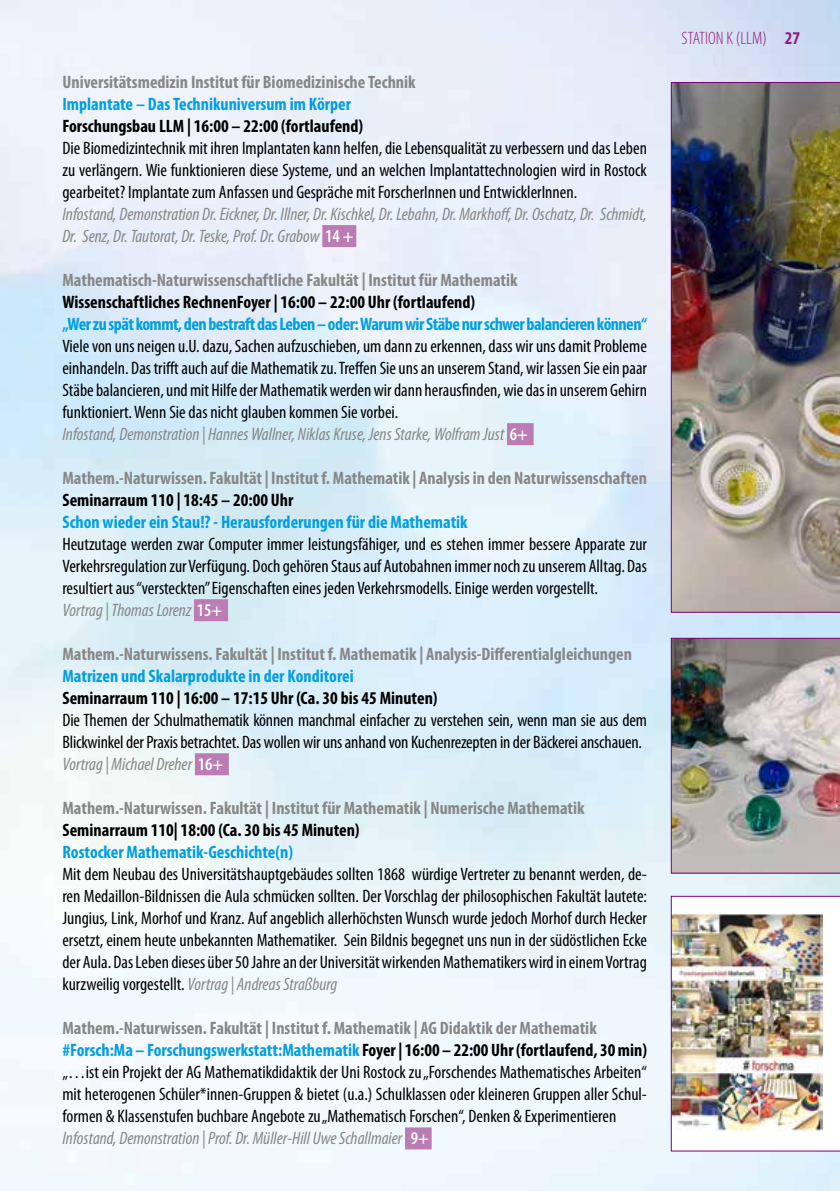
<style>
.page{position:relative;width:840px;height:1191px;background:#fff}
.page>*{position:absolute;margin:0;border:0;box-sizing:border-box;transform-origin:0 0}
.t1{font:condensed 18px/22px "Myriad Pro";color:#000}
.t2{font:700 condensed 18px "Myriad Pro";color:#878787}
.t3{font:700 condensed 18px "Myriad Pro";color:#000}
.t4{font:700 condensed 18px "Myriad Pro";color:#009fe3}
.t5{font:italic condensed 18px/22px "Myriad Pro";color:#878787}
.t6{font:700 condensed 18px "Myriad Pro";letter-spacing:-.03em;color:#009fe3}
.t7{font:300 condensed 18px "Myriad Pro";color:#951b81}
.s1{font-weight:600;font-style:normal;color:#fff}
.s2{font-style:italic;color:#878787}
.s3{font-weight:600;color:#fff}
.s4{font-weight:700;color:#878787}
.s5{font-weight:700;color:#009fe3}
.s6{font-weight:700}
</style>
<div class="page">
<img style="left:0;top:0;width:839px;height:1191px">
<div style="left:322px;top:225px;width:34px;height:22px;background:#bb7cb3"></div>
<div style="left:506px;top:423px;width:27px;height:22px;background:#bb7cb3"></div>
<div style="left:194px;top:599px;width:34px;height:22px;background:#bb7cb3"></div>
<div style="left:195px;top:753px;width:34px;height:22px;background:#bb7cb3"></div>
<div style="left:405px;top:1127px;width:26px;height:22px;background:#bb7cb3"></div>
<img style="left:670px;top:82px;width:169px;height:530px">
<img style="left:670px;top:638px;width:169px;height:235px">
<img style="left:670px;top:896px;width:169px;height:255px">
<p class="t2" style="left:62px;top:72px;width:354px">Universitätsmedizin Institut für Biomedizinische Technik</p>
<p class="t4" style="left:62px;top:94px;width:290px">Implantate – Das Technikuniversum im Körper</p>
<p class="t3" style="left:62px;top:116px;width:302px">Forschungsbau LLM | 16:00 – 22:00 (fortlaufend)</p>
<p class="t1" style="left:62px;top:137px;width:585px;text-align:justify">Die Biomedizintechnik mit ihren Implantaten kann helfen, die Lebensqualität zu verbessern und das Leben zu verlängern. Wie funktionieren diese Systeme, und an welchen Implantattechnologien wird in Rostock gearbeitet? Implantate zum Anfassen und Gespräche mit ForscherInnen und EntwicklerInnen.</p>
<p class="t5" style="left:62px;top:203px;width:585px">Infostand, Demonstration Dr. Eickner, Dr. Illner, Dr. Kischkel, Dr. Lebahn, Dr. Markhoff, Dr. Oschatz, Dr. Schmidt,<br>Dr. Senz, Dr. Tautorat, Dr. Teske, Prof. Dr. Grabow <span class="s1">14 +</span></p>
<p class="t2" style="left:62px;top:270px;width:456px">Mathematisch-Naturwissenschaftliche Fakultät | Institut für Mathematik</p>
<p class="t3" style="left:62px;top:292px;width:414px">Wissenschaftliches RechnenFoyer | 16:00 – 22:00 Uhr (fortlaufend)</p>
<p class="t6" style="left:62px;top:314px;width:586px">„Wer zu spät kommt, den bestraft das Leben – oder: Warum wir Stäbe nur schwer balancieren können“</p>
<p class="t1" style="left:62px;top:335px;width:586px">Viele von uns neigen u.U. dazu, Sachen aufzuschieben, um dann zu erkennen, dass wir uns damit Probleme einhandeln. Das trifft auch auf die Mathematik zu. Treffen Sie uns an unserem Stand, wir lassen Sie ein paar Stäbe balancieren, und mit Hilfe der Mathematik werden wir dann herausfinden, wie das in unserem Gehirn funktioniert. Wenn Sie das nicht glauben kommen Sie vorbei.<br><span class="s2">Infostand, Demonstration | Hannes Wallner, Niklas Kruse, Jens Starke, Wolfram Just</span> <span class="s3">6+</span></p>
<p class="t2" style="left:62px;top:468px;width:585px">Mathem.-Naturwissen. Fakultät | Institut f. Mathematik | Analysis in den Naturwissenschaften</p>
<p class="t3" style="left:62px;top:490px;width:232px">Seminarraum 110 | 18:45 – 20:00 Uhr</p>
<p class="t4" style="left:62px;top:512px;width:406px">Schon wieder ein Stau!? - Herausforderungen für die Mathematik</p>
<p class="t1" style="left:62px;top:533px;width:585px">Heutzutage werden zwar Computer immer leistungsfähiger, und es stehen immer bessere Apparate zur Verkehrsregulation zur Verfügung. Doch gehören Staus auf Autobahnen immer noch zu unserem Alltag. Das resultiert aus “versteckten” Eigenschaften eines jeden Verkehrsmodells. Einige werden vorgestellt.<br><span class="s2">Vortrag | Thomas Lorenz</span> <span class="s3">15+</span></p>
<p class="t2" style="left:62px;top:644px;width:570px">Mathem.-Naturwissens. Fakultät | Institut f. Mathematik | Analysis-Differentialgleichungen</p>
<p class="t4" style="left:62px;top:666px;width:293px">Matrizen und Skalarprodukte in der Konditorei</p>
<p class="t3" style="left:62px;top:688px;width:376px">Seminarraum 110 | 16:00 – 17:15 Uhr (Ca. 30 bis 45 Minuten)</p>
<p class="t1" style="left:62px;top:709px;width:585px">Die Themen der Schulmathematik können manchmal einfacher zu verstehen sein, wenn man sie aus dem<br>Blickwinkel der Praxis betrachtet. Das wollen wir uns anhand von Kuchenrezepten in der Bäckerei anschauen.<br><span class="s2">Vortrag | Michael Dreher</span> <span class="s3">16+</span></p>
<p class="t2" style="left:62px;top:798px;width:523px">Mathem.-Naturwissen. Fakultät | Institut für Mathematik | Numerische Mathematik</p>
<p class="t3" style="left:62px;top:820px;width:298px">Seminarraum 110| 18:00 (Ca. 30 bis 45 Minuten)</p>
<p class="t4" style="left:62px;top:842px;width:232px">Rostocker Mathematik-Geschichte(n)</p>
<p class="t1" style="left:62px;top:863px;width:585px;text-align:justify">Mit dem Neubau des Universitätshauptgebäudes sollten 1868 würdige Vertreter zu benannt werden, de&shy;ren Medaillon-Bildnissen die Aula schmücken sollten. Der Vorschlag der philosophischen Fakultät lautete:<br>Jungius, Link, Morhof und Kranz. Auf angeblich allerhöchsten Wunsch wurde jedoch Morhof durch Hecker ersetzt, einem heute unbekannten Mathematiker. Sein Bildnis begegnet uns nun in der südöstlichen Ecke der Aula. Das Leben dieses über 50 Jahre an der Universität wirkenden Mathematikers wird in einem Vortrag kurzweilig vorgestellt. <span class="s2">Vortrag | Andreas Straßburg</span></p>
<p class="t1" style="left:62px;top:1017px;width:585px"><span class="s4">Mathem.-Naturwissen. Fakultät | Institut f. Mathematik | AG Didaktik der Mathematik </span><span class="s5">#Forsch:Ma – Forschungswerkstatt:Mathematik</span> <span class="s6">Foyer | 16:00 – 22:00 Uhr (fortlaufend, 30 min) </span>„…ist ein Projekt der AG Mathematikdidaktik der Uni Rostock zu „Forschendes Mathematisches Arbeiten“ mit heterogenen Schüler*innen-Gruppen &amp; bietet (u.a.) Schulklassen oder kleineren Gruppen aller Schul&shy;formen &amp; Klassenstufen buchbare Angebote zu „Mathematisch Forschen“, Denken &amp; Experimentieren <span class="s2">Infostand, Demonstration | Prof. Dr. Müller-Hill Uwe Schallmaier</span> <span class="s3">9+</span></p>
<p class="t7" style="left:681px;top:28px;width:120px">STATION K (LLM) <span class="s6">27</span></p>
</div>
